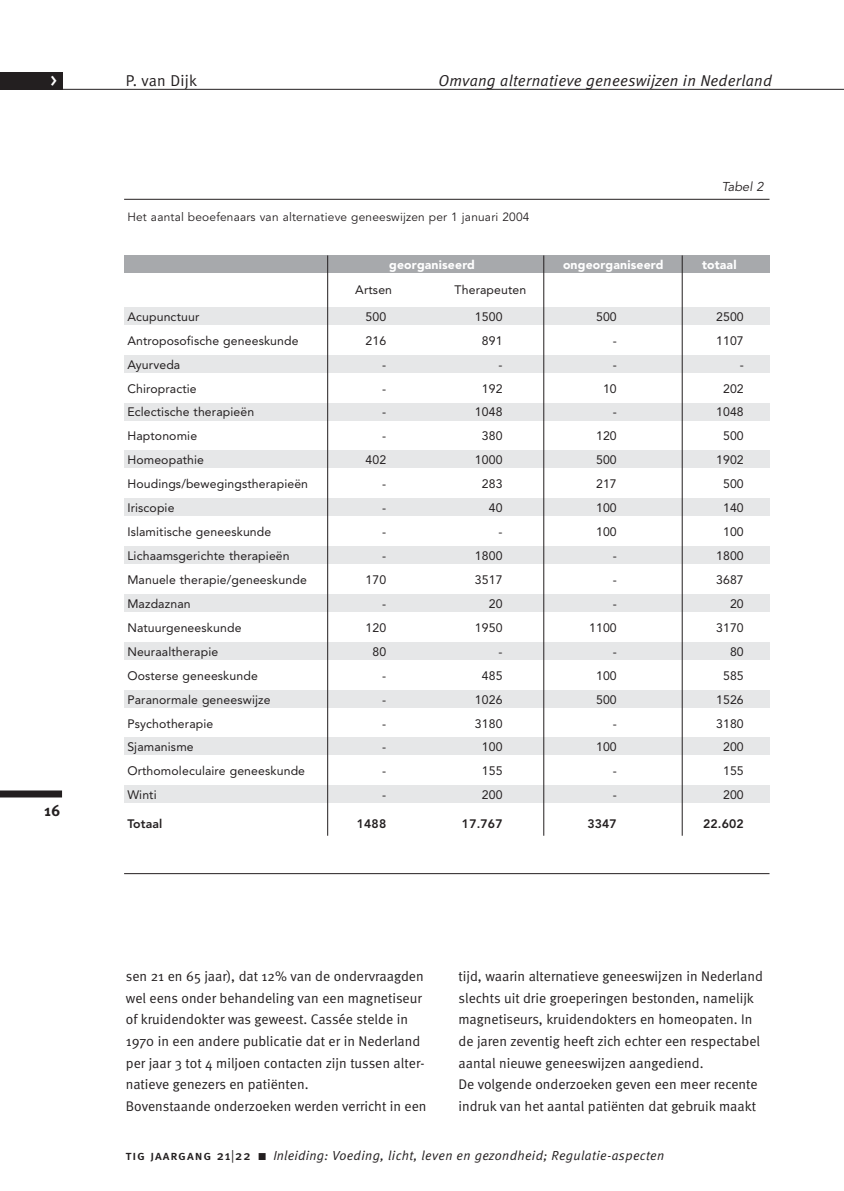
<style>
.page{position:relative;width:844px;height:1191px;background:#fff}
.page>*{position:absolute;margin:0;border:0;box-sizing:border-box;transform-origin:0 0}
.t1{font:500 17.5px "Meta";color:#fff}
.t2{font:italic 15.75px "Meta Normal";letter-spacing:.015em;color:#231f20}
.t3{font:15.75px "Meta Normal";letter-spacing:.015em;color:#231f20}
.t4{font:700 15.75px "Meta Plus";color:#231f20}
.t5{font:14px/21.7px "Meta Normal";color:#231f20}
.t6{font:italic 13.12px "Meta Normal";letter-spacing:.03em;color:#231f20}
.t7{font:12.78px "Avenir";color:#231f20}
.t8{font:12.25px/24px "Avenir";letter-spacing:.01em;color:#231f20;text-align:right}
.t9{font:900 12.25px "Avenir";letter-spacing:.01em;color:#fff}
.t10{font:800 12.25px "Avenir";letter-spacing:.01em;color:#231f20}
.t11{font:11.9px "Avenir";letter-spacing:.015em;color:#231f20}
.s1{font-family:"Meta Medium Caps";font-style:normal}
.s2{font-style:normal}
</style>
<div class="page">
<div style="left:124px;top:498px;width:645px;height:18px;background:#e6e7e8"></div>
<div style="left:124px;top:546px;width:645px;height:18px;background:#e6e7e8"></div>
<div style="left:124px;top:594px;width:645px;height:17px;background:#e6e7e8"></div>
<div style="left:124px;top:642px;width:645px;height:17px;background:#e6e7e8"></div>
<div style="left:124px;top:690px;width:645px;height:17px;background:#e6e7e8"></div>
<div style="left:124px;top:738px;width:645px;height:17px;background:#e6e7e8"></div>
<div style="left:124px;top:785px;width:645px;height:18px;background:#e6e7e8"></div>
<div style="left:124px;top:403px;width:645px;height:17px;background:#e6e7e8"></div>
<div style="left:124px;top:451px;width:645px;height:17px;background:#e6e7e8"></div>
<div style="left:124px;top:307px;width:645px;height:17px;background:#e6e7e8"></div>
<div style="left:124px;top:355px;width:645px;height:17px;background:#e6e7e8"></div>
<div style="left:0;top:790px;width:62px;height:7px;background:#231f20"></div>
<hr style="left:0;top:89px;width:843px;height:1px;background:#231f20">
<div style="left:0;top:72px;width:62px;height:17px;background:#231f20"></div>
<div style="left:124px;top:255px;width:645px;height:18px;background:#a7a9ac"></div>
<hr style="left:124px;top:199px;width:645px;height:1px;background:#231f20">
<hr style="left:124px;top:873px;width:645px;height:1px;background:#231f20">
<hr style="left:543px;top:255px;width:1px;height:580px;background:#231f20">
<hr style="left:681px;top:255px;width:1px;height:580px;background:#231f20">
<hr style="left:327px;top:255px;width:1px;height:580px;background:#231f20">
<h1 class="t1" style="left:50px;top:73px;width:8px">&gt;</h1>
<p class="t3" style="left:126px;top:75px;width:73px">P. van Dijk</p>
<p class="t2" style="left:438px;top:75px;width:335px">Omvang alternatieve geneeswijzen in Nederland</p>
<p class="t11" style="left:127px;top:212px;width:403px">Het aantal beoefenaars van alternatieve geneeswijzen per 1 januari 2004</p>
<p class="t7" style="left:721px;top:181px;width:45px">Tabel 2</p>
<p class="t4" style="left:45px;top:804px;width:17px">16</p>
<p class="t8" style="left:127px;top:305px;width:182px;text-align:left">Acupunctuur<br>Antroposofische geneeskunde<br>Ayurveda<br>Chiropractie<br>Eclectische therapieën<br>Haptonomie<br>Homeopathie<br>Houdings/bewegingstherapieën<br>Iriscopie<br>Islamitische geneeskunde<br>Lichaamsgerichte therapieën<br>Manuele therapie/geneeskunde<br>Mazdaznan<br>Natuurgeneeskunde<br>Neuraaltherapie<br>Oosterse geneeskunde<br>Paranormale geneeswijze<br>Psychotherapie<br>Sjamanisme<br>Orthomoleculaire geneeskunde<br>Winti</p>
<p class="t10" style="left:127px;top:819px;width:36px">Totaal</p>
<p class="t9" style="left:389px;top:259px;width:87px">georganiseerd</p>
<p class="t9" style="left:563px;top:259px;width:102px">ongeorganiseerd</p>
<p class="t9" style="left:701px;top:259px;width:36px">totaal</p>
<p class="t8" style="left:355px;top:279px;width:38px">Artsen</p>
<p class="t8" style="left:454px;top:279px;width:73px">Therapeuten</p>
<p class="t8" style="left:365px;top:305px;width:22px">500<br>216 -<br>-<br>-<br>-<br>402 -<br>-<br>-<br>-<br>170 -<br>120<br>80 -<br>-<br>-<br>-<br>-<br>-</p>
<p class="t10" style="left:357px;top:819px;width:31px">1488</p>
<p class="t8" style="left:475px;top:305px;width:29px">1500<br>891 -<br>192<br>1048<br>380<br>1000<br>283<br>40<br>-<br>1800<br>3517<br>20<br>1950 -<br>485<br>1026<br>3180<br>100<br>155<br>200</p>
<p class="t10" style="left:462px;top:819px;width:42px">17.767</p>
<p class="t8" style="left:589px;top:305px;width:29px">500 -<br>-<br>10<br>-<br>120<br>500<br>217<br>100<br>100 -<br>-<br>-<br>1100 -<br>100<br>500 -<br>100 -<br>-</p>
<p class="t10" style="left:587px;top:819px;width:31px">3347</p>
<p class="t8" style="left:716px;top:305px;width:29px">2500<br>1107 -<br>202<br>1048<br>500<br>1902<br>500<br>140<br>100<br>1800<br>3687<br>20<br>3170<br>80<br>585<br>1526<br>3180<br>200<br>155<br>200</p>
<p class="t10" style="left:703px;top:819px;width:42px">22.602</p>
<p class="t5" style="left:126px;top:966px;width:302px">sen 21 en 65 jaar), dat 12% van de ondervraagden wel eens onder behandeling van een magnetiseur of kruidendokter was geweest. Cassée stelde in 1970 in een andere publicatie dat er in Nederland per jaar 3 tot 4 miljoen contacten zijn tussen alter&shy;natieve genezers en patiënten.<br>Bovenstaande onderzoeken werden verricht in een</p>
<p class="t5" style="left:458px;top:966px;width:306px">tijd, waarin alternatieve geneeswijzen in Nederland slechts uit drie groeperingen bestonden, namelijk magnetiseurs, kruidendokters en homeopaten. In de jaren zeventig heeft zich echter een respectabel aantal nieuwe geneeswijzen aangediend.<br>De volgende onderzoeken geven een meer recente indruk van het aantal patiënten dat gebruik maakt</p>
<p class="t6" style="left:126px;top:1150px;width:540px"><span class="s1">tig jaargang 21</span><span class="s2">|</span><span class="s1">22</span> ■ Inleiding: Voeding, licht, leven en gezondheid; Regulatie-aspecten</p>
</div>
